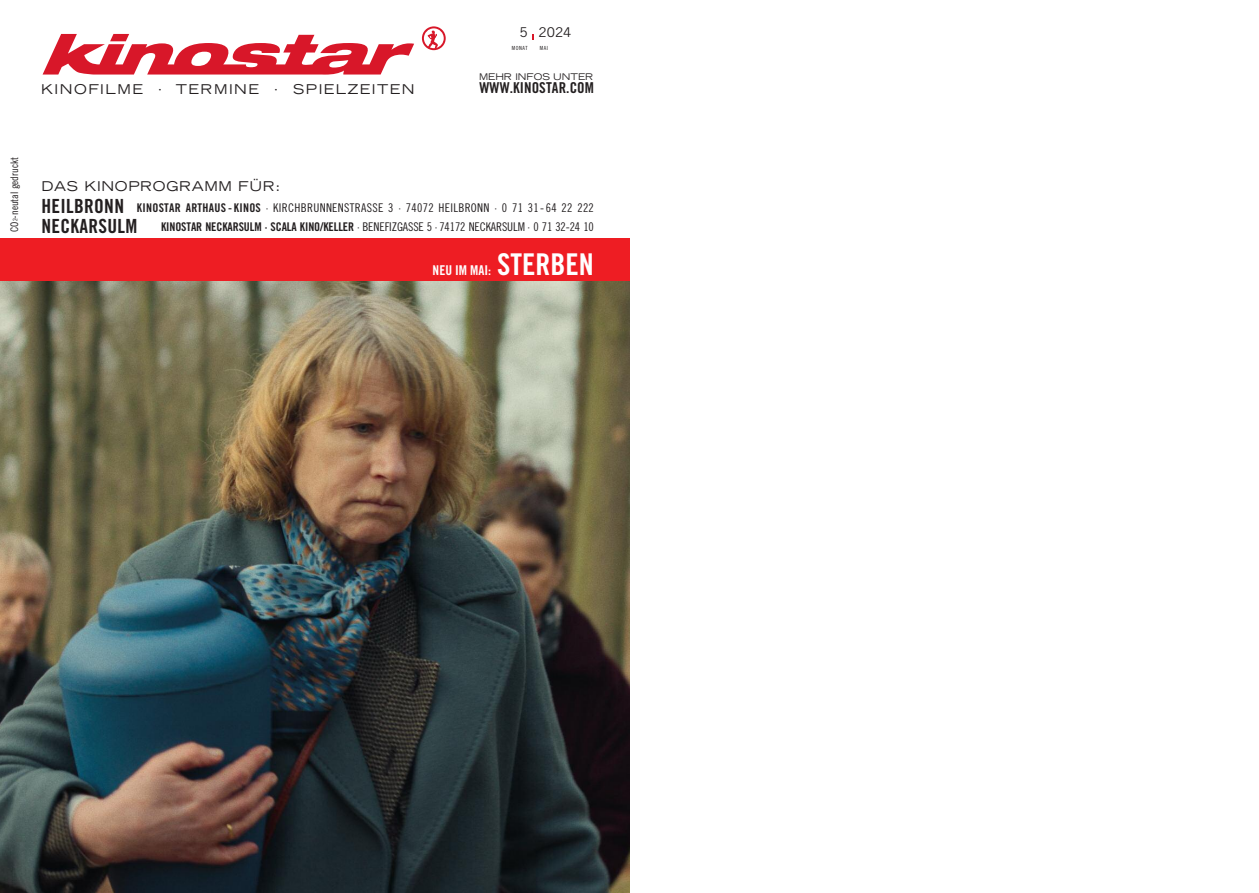
<style>
.page{position:relative;width:1259px;height:893px;background:#fff}
.page>*{position:absolute;margin:0;border:0;box-sizing:border-box;transform-origin:0 0}
.t1{font:30px "Kinostar Cn Bd";color:#fff}
.t2{font:19.5px/19.5px "Kinostar Cn Bd";letter-spacing:.015em;color:#231f20}
.t3{font:15px "Kinostar Cn Bd";letter-spacing:.005em;color:#231f20}
.t4{font:13.5px "Kinostar Ex";letter-spacing:.11em;color:#231f20}
.t5{font:13.5px "Kinostar Ex";letter-spacing:.05em;color:#231f20}
.t6{font:13.5px "Kinostar Cn Bd";color:#fff}
.t7{font:13.5px "Kinostar Rg";color:#231f20}
.t8{font:12px/18.9px "Kinostar Cn";letter-spacing:.025em;color:#231f20;text-align:right}
.t9{font:10.5px "Kinostar Cn";color:#231f20}
.t10{font:9.15px "Kinostar Ex";color:#231f20}
.t11{font:5.7px "Kinostar Cn";letter-spacing:.1em;color:#231f20}
.s1{font-size:6.3px}
.s2{font-family:"Kinostar Cn Bd"}
</style>
<div class="page">
<img style="left:0;top:281px;width:629px;height:612px">
<div style="left:0;top:238px;width:629px;height:43px;background:#ee1d23"></div>
<svg style="left:422px;top:26px;width:24px;height:24px"></svg>
<svg style="left:43px;top:34px;width:371px;height:41px"></svg>
<svg style="left:532px;top:34px;width:2px;height:6px"></svg>
<p class="t7" style="left:519px;top:25px;width:54px">5 2024</p>
<p class="t11" style="left:512px;top:45px;width:17px">MONAT</p>
<p class="t11" style="left:540px;top:45px;width:10px">MAI</p>
<p class="t10" style="left:479px;top:70px;width:116px">MEHR INFOS UNTER</p>
<p class="t4" style="left:41px;top:81px;width:375px">KINOFILME · TERMINE · SPIELZEITEN</p>
<p class="t3" style="left:479px;top:79px;width:116px">WWW.KINOSTAR.COM</p>
<p class="t9" style="left:8px;top:232px;width:76px;rotate:-90deg">CO<span class="s1">2</span>-NEUTAL GEDRUCKT</p>
<p class="t5" style="left:42px;top:177px;width:240px">DAS KINOPROGRAMM FÜR:</p>
<h2 class="t2" style="left:42px;top:196px;width:97px">HEILBRONN<br>NECKARSULM</h2>
<p class="t8" style="left:137px;top:198px;width:459px"><span class="s2">KINOSTAR ARTHAUS-KINOS</span> · KIRCHBRUNNENSTRASSE 3 · 74072 HEILBRONN · 0 71 31-64 22 222<br><span class="s2">KINOSTAR NECKARSULM · SCALA KINO/KELLER</span> · BENEFIZGASSE 5 · 74172 NECKARSULM · 0 71 32-24 10</p>
<h1 class="t1" style="left:497px;top:246px;width:98px">STERBEN</h1>
<p class="t6" style="left:433px;top:262px;width:60px">NEU IM MAI:</p>
</div>
